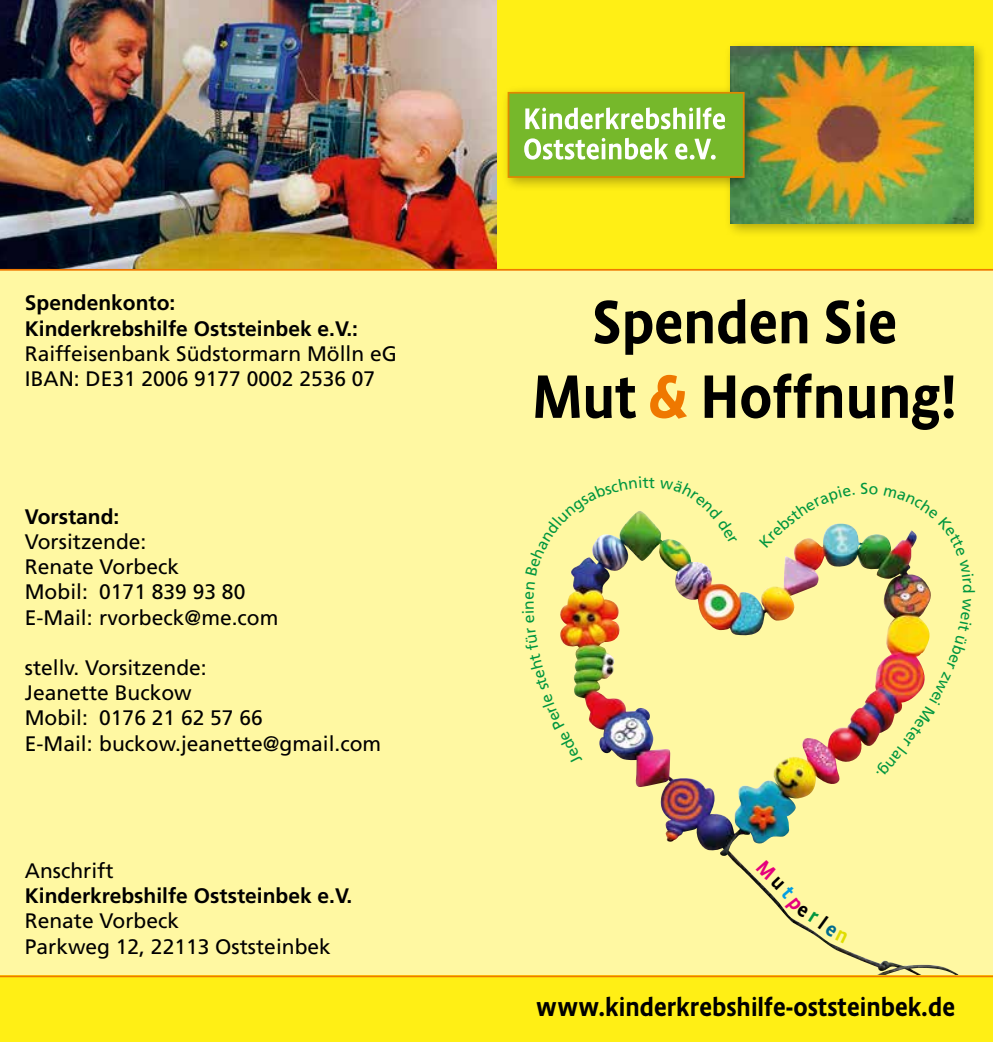
<style>
.page{position:relative;width:993px;height:1042px;background:#fff}
.page>*{position:absolute;margin:0;border:0;box-sizing:border-box;transform-origin:0 0}
.t1{font:500 62.12px/74.5px "Absara Sans Head OT";color:#000;text-align:center}
.t2{font:500 27.12px "Absara Sans Head OT";color:#000}
.t3{font:21px/25.2px "Frutiger";color:#000}
.t4{font:700 21px/25.2px "Frutiger";color:#000}
.t5{font:15.75px "Frutiger";color:#00963f}
.s1{color:#ef7800}
</style>
<div class="page">
<div style="left:0;top:0;width:992px;height:270px;background:#ffef15"></div>
<div style="left:0;top:268px;width:992px;height:709px;background:#fff8a2"></div>
<img style="left:560px;top:528px;width:397px;height:447px">
<div style="left:723px;top:40px;width:264px;height:198px;background:#000;opacity:.3"></div>
<img style="left:730px;top:47px;width:242px;height:176px">
<div style="left:500px;top:85px;width:258px;height:108px;background:#000;opacity:.3"></div>
<div style="left:507px;top:92px;width:237px;height:86px;background:#76b82b;border:2px solid #df8800"></div>
<div style="left:0;top:975px;width:992px;height:67px;background:#ffef15"></div>
<hr style="left:0;top:975px;width:992px;height:2px;background:#ef7800">
<img style="left:0;top:0;width:496px;height:269px">
<hr style="left:0;top:269px;width:992px;height:2px;background:#ef7800">
<svg style="left:524px;top:138px;width:191px;height:22px"></svg>
<svg style="left:525px;top:107px;width:199px;height:22px"></svg>
<svg style="left:755px;top:859px;width:92px;height:84px"></svg>
<img style="left:560px;top:511px;width:177px;height:65px">
<svg style="left:758px;top:523px;width:96px;height:25px"></svg>
<img style="left:883px;top:528px;width:74px;height:64px">
<img style="left:876px;top:598px;width:81px;height:177px">
<p class="t4" style="left:25px;top:291px;width:335px">Spendenkonto:<br>Kinderkrebshilfe Oststeinbek e.V.:</p>
<p class="t3" style="left:25px;top:341px;width:373px">Raiffeisenbank Südstormarn Mölln eG<br>IBAN: DE31 2006 9177 0002 2536 07</p>
<p class="t4" style="left:25px;top:504px;width:96px">Vorstand:</p>
<p class="t3" style="left:25px;top:529px;width:255px">Vorsitzende:<br>Renate Vorbeck<br>Mobil: 0171 839 93 80<br>E-Mail: rvorbeck@me.com</p>
<p class="t3" style="left:25px;top:655px;width:358px">stellv. Vorsitzende:<br>Jeanette Buckow<br>Mobil: 0176 21 62 57 66<br>E-Mail: buckow.jeanette@gmail.com</p>
<p class="t3" style="left:25px;top:858px;width:90px">Anschrift</p>
<p class="t4" style="left:25px;top:883px;width:329px">Kinderkrebshilfe Oststeinbek e.V.</p>
<p class="t3" style="left:25px;top:908px;width:307px">Renate Vorbeck<br>Parkweg 12, 22113 Oststeinbek</p>
<h1 class="t1" style="left:532px;top:285px;width:425px">Spenden Sie<br>Mut <span class="s1">&amp;</span> Hoffnung!</h1>
<p class="t5" style="left:519px;top:609px;width:11px;rotate:-90deg">n</p>
<p class="t5" style="left:569px;top:766px;width:57px;rotate:-117deg">Jede Pe</p>
<p class="t2" style="left:536px;top:990px;width:420px">www.kinderkrebshilfe-oststeinbek.de</p>
</div>
